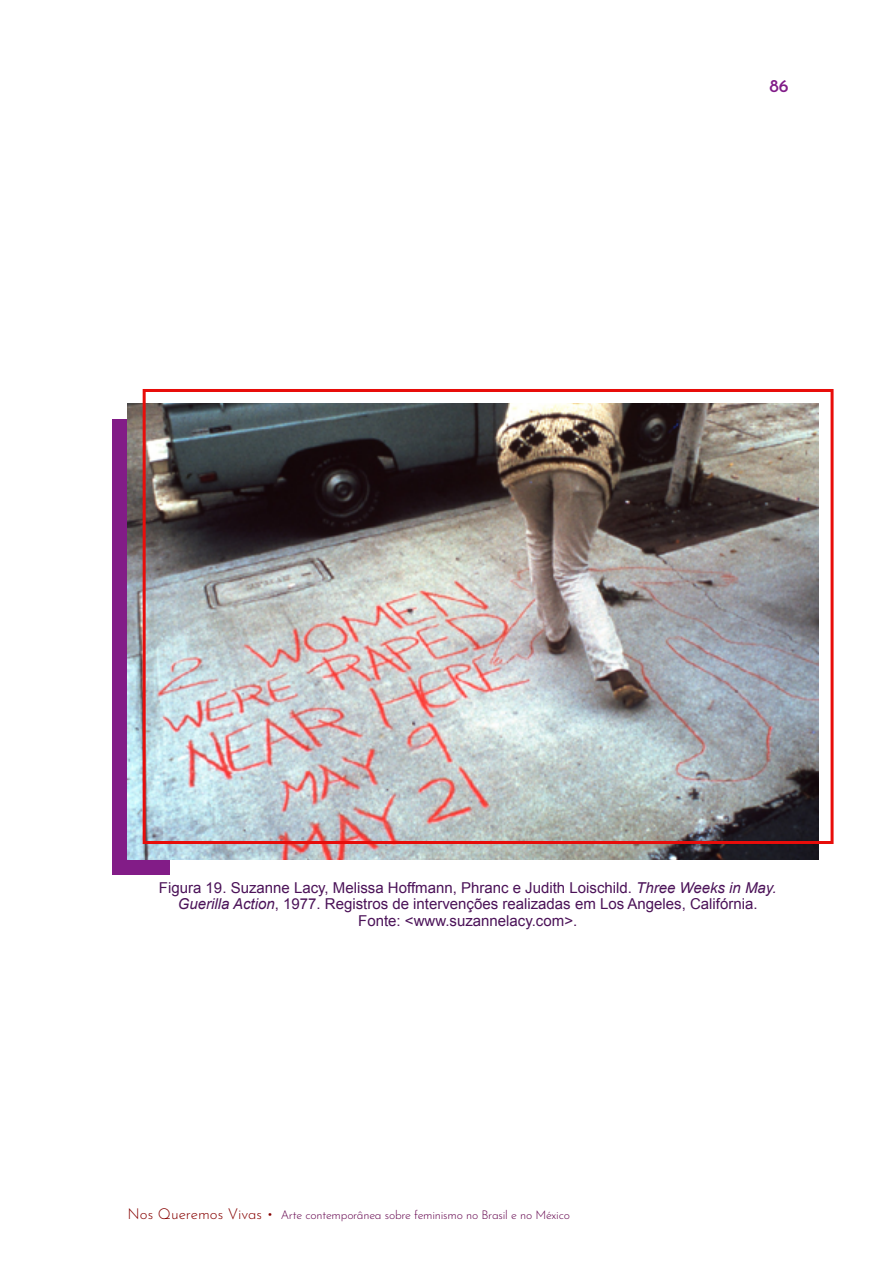
<style>
.page{position:relative;width:893px;height:1263px;background:#fff}
.page>*{position:absolute;margin:0;border:0;box-sizing:border-box;transform-origin:0 0}
.t1{font:100 18px "Josefin Sans";color:#811c88}
.t2{font:15px/16.5px "Arial";color:#4b1258;text-align:center}
.t3{font:100 12px "Josefin Sans";letter-spacing:-.02em;color:#63034d}
.s1{font-style:italic}
.s2{font-size:15px;color:#860200}
</style>
<div class="page">
<div style="left:113px;top:419px;width:57px;height:455px;background:#821c87"></div>
<img style="left:128px;top:404px;width:691px;height:455px">
<div style="left:143px;top:389px;width:691px;height:455px;border:3px solid #e80d0a"></div>
<p class="t1" style="left:769px;top:73px;width:21px">86</p>
<p class="t2" style="left:159px;top:879px;width:619px">Figura 19. Suzanne Lacy, Melissa Hoffmann, Phranc e Judith Loischild. <span class="s1">Three Weeks in May.<br>Guerilla Action</span>, 1977. Registros de intervenções realizadas em Los Angeles, Califórnia.<br>Fonte: &lt;www.suzannelacy.com&gt;.</p>
<p class="t3" style="left:128px;top:1206px;width:444px"><span class="s2">Nos Queremos Vivas •</span> Arte contemporânea sobre feminismo no Brasil e no México</p>
</div>
